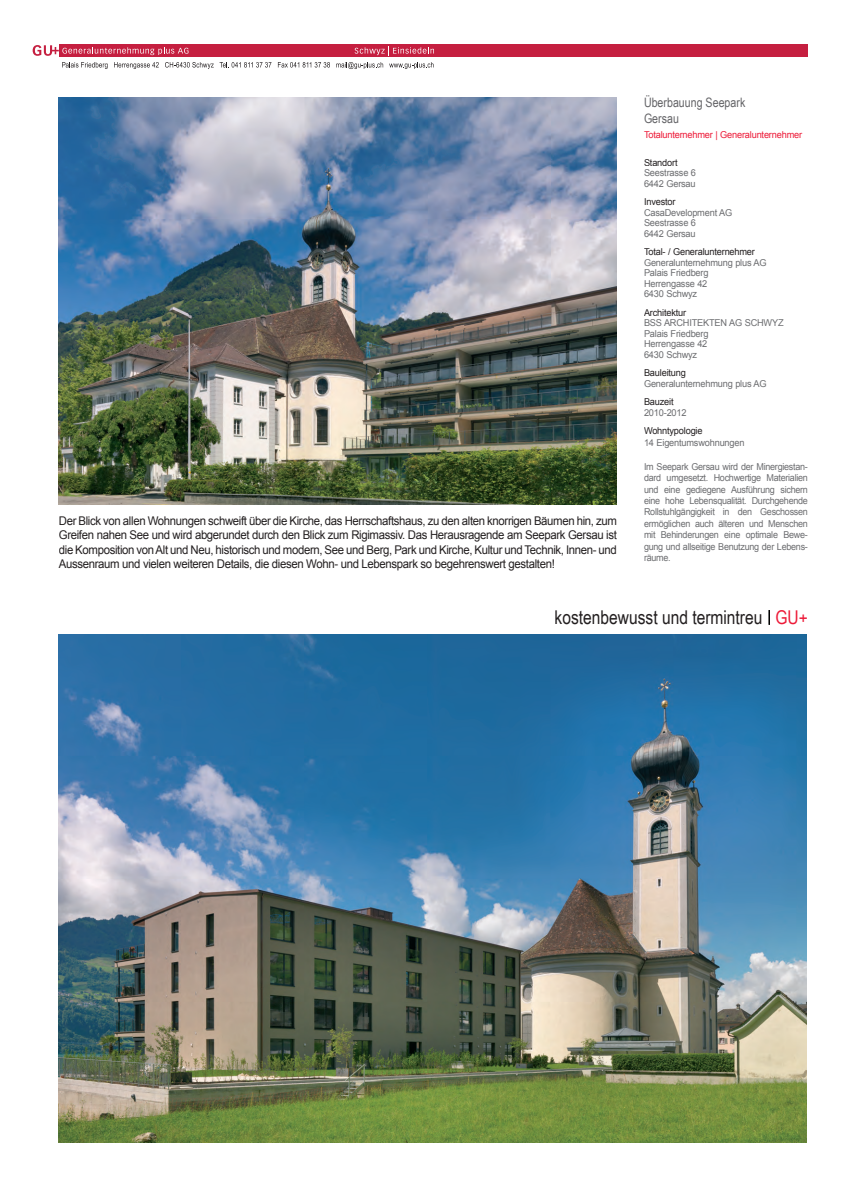
<style>
.page{position:relative;width:842px;height:1191px;background:#fff}
.page>*{position:absolute;margin:0;border:0;box-sizing:border-box;transform-origin:0 0}
.t1{font:19px "Arial Narrow";color:#231f20}
.t2{font:13px/15.6px "Arial Narrow";color:#636366}
.t3{font:12px/14.4px "Arial";letter-spacing:-.03em;color:#231f20;text-align:justify;scale:.95 1}
.t4{font:9.5px/11.4px "Arial";letter-spacing:-.02em;color:#6c6d70;text-align:justify;scale:.95 1}
.t5{font:9.5px/10.5px "Arial";letter-spacing:-.02em;color:#6c6d70}
.t6{font:9.5px "Arial";letter-spacing:-.02em;color:#231f20}
.t7{font:9.5px "Arial";letter-spacing:-.02em;color:#ed1a38}
.s1{color:#ed1a38}
</style>
<div class="page">
<svg style="left:769px;top:610px;width:1px;height:15px"></svg>
<div style="left:420px;top:45px;width:388px;height:12px;background:#c51f40"></div>
<div style="left:59px;top:45px;width:515px;height:12px;background:#c51f40"></div>
<svg style="left:33px;top:45px;width:156px;height:11px"></svg>
<svg style="left:355px;top:46px;width:79px;height:9px"></svg>
<svg style="left:62px;top:62px;width:46px;height:7px"></svg>
<svg style="left:114px;top:62px;width:45px;height:7px"></svg>
<svg style="left:165px;top:62px;width:49px;height:7px"></svg>
<svg style="left:220px;top:62px;width:51px;height:6px"></svg>
<svg style="left:278px;top:62px;width:52px;height:6px"></svg>
<svg style="left:336px;top:62px;width:47px;height:7px"></svg>
<svg style="left:389px;top:62px;width:45px;height:7px"></svg>
<img style="left:59px;top:98px;width:558px;height:406px">
<img style="left:59px;top:634px;width:748px;height:508px">
<p class="t2" style="left:644px;top:94px;width:103px">Überbauung Seepark<br>Gersau</p>
<p class="t3" style="left:59px;top:513px;width:589px">Der Blick von allen Wohnungen schweift über die Kirche, das Herrschaftshaus, zu den alten knorrigen Bäumen hin, zum Greifen nahen See und wird abgerundet durch den Blick zum Rigimassiv. Das Herausragende am Seepark Gersau ist die Komposition von Alt und Neu, historisch und modern, See und Berg, Park und Kirche, Kultur und Technik, Innen- und Aussenraum und vielen weiteren Details, die diesen Wohn- und Lebenspark so begehrenswert gestalten!</p>
<p class="t7" style="left:644px;top:128px;width:160px">Totalunternehmer | Generalunternehmer</p>
<p class="t6" style="left:644px;top:156px;width:35px">Standort</p>
<p class="t5" style="left:644px;top:168px;width:54px">Seestrasse 6<br>6442 Gersau</p>
<p class="t6" style="left:644px;top:195px;width:33px">Investor</p>
<p class="t5" style="left:644px;top:207px;width:90px">CasaDevelopment AG<br>Seestrasse 6<br>6442 Gersau</p>
<p class="t6" style="left:644px;top:245px;width:112px">Total- / Generalunternehmer</p>
<p class="t5" style="left:644px;top:257px;width:124px">Generalunternehmung plus AG<br>Palais Friedberg<br>Herrengasse 42<br>6430 Schwyz</p>
<p class="t6" style="left:644px;top:306px;width:44px">Architektur</p>
<p class="t5" style="left:644px;top:318px;width:141px">BSS ARCHITEKTEN AG SCHWYZ<br>Palais Friedberg<br>Herrengasse 42<br>6430 Schwyz</p>
<p class="t6" style="left:644px;top:366px;width:43px">Bauleitung</p>
<p class="t5" style="left:644px;top:378px;width:124px">Generalunternehmung plus AG</p>
<p class="t6" style="left:644px;top:395px;width:31px">Bauzeit</p>
<p class="t5" style="left:644px;top:407px;width:44px">2010-2012</p>
<p class="t6" style="left:644px;top:424px;width:60px">Wohntypologie</p>
<p class="t5" style="left:644px;top:437px;width:102px">14 Eigentumswohnungen</p>
<p class="t4" style="left:644px;top:461px;width:174px">Im Seepark Gersau wird der Minergiestan&shy;dard umgesetzt. Hochwertige Materialien und eine gediegene Ausführung sichern eine hohe Lebensqualität. Durchgehende Rollstuhlgängigkeit in den Geschossen ermöglichen auch älteren und Menschen mit Behinderungen eine optimale Bewe&shy;gung und allseitige Benutzung der Lebens&shy;räume.</p>
<h1 class="t1" style="left:555px;top:603px;width:255px">kostenbewusst und termintreu <span class="s1">GU+</span></h1>
</div>
